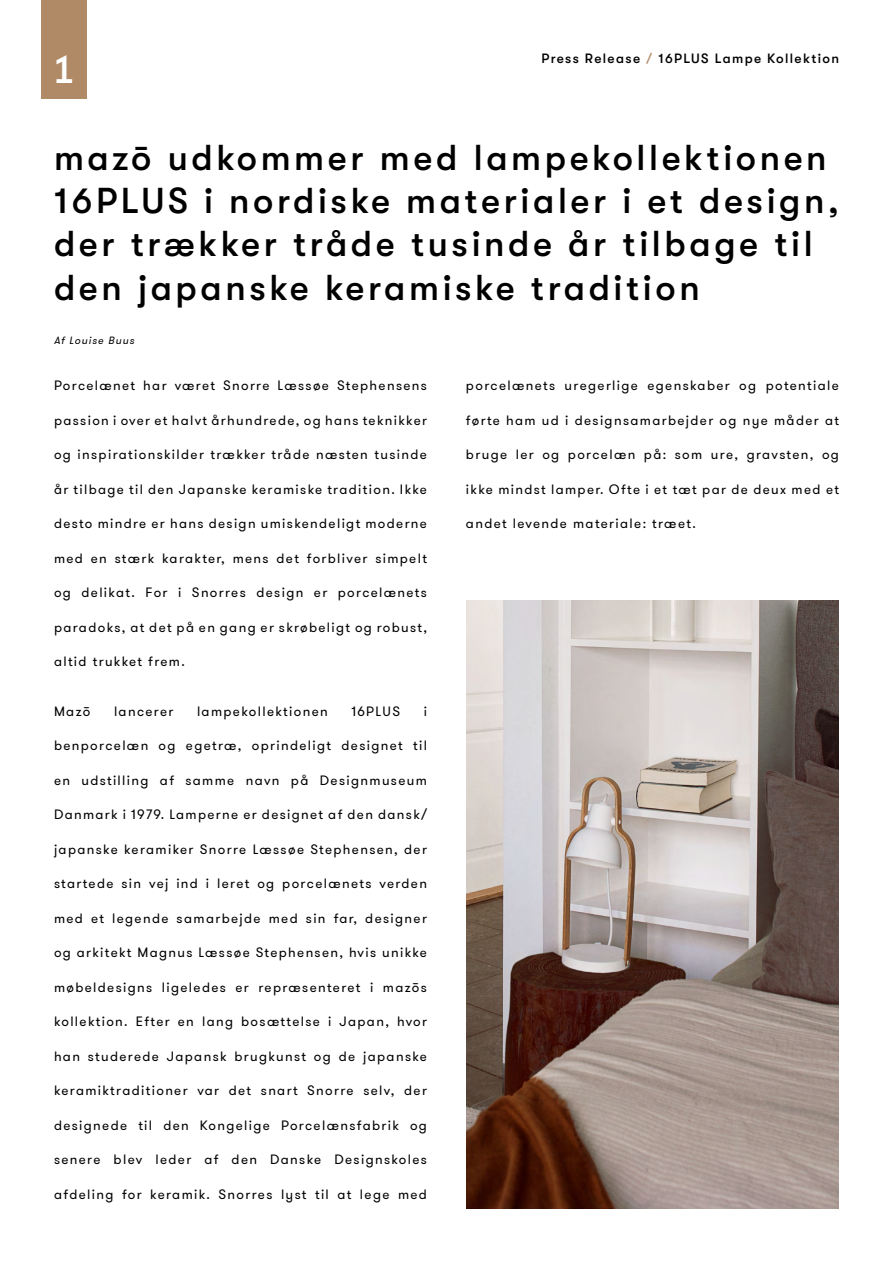
<style>
.page{position:relative;width:893px;height:1263px;background:#fff}
.page>*{position:absolute;margin:0;border:0;box-sizing:border-box;transform-origin:0 0}
.t1{font:500 36px/43.2px "GT Walsheim Pro";letter-spacing:.1em;color:#000}
.t2{font:500 36px "Futwora Pro Trial";color:#fff}
.t3{font:13.5px "GT Walsheim Pro";letter-spacing:.1em;color:#000}
.t4{font:500 13.5px "GT Walsheim Pro";letter-spacing:.1em;color:#000}
.t5{font:italic 10.5px "GT Walsheim Pro";color:#000}
.s1{color:#b08a66}
</style>
<div class="page">
<img style="left:466px;top:600px;width:373px;height:609px">
<div style="left:41px;top:0;width:46px;height:99px;background:#b08a66"></div>
<h1 class="t2" style="left:54px;top:51px;width:21px">1</h1>
<p class="t4" style="left:541px;top:51px;width:299px">Press Release <span class="s1">/</span> 16PLUS Lampe Kollektion</p>
<h1 class="t1" style="left:54px;top:136px;width:786px">mazō udkommer med lampekollektionen 16PLUS i nordiske materialer i et design, der trækker tråde tusinde år tilbage til den japanske keramiske tradition</h1>
<p class="t5" style="left:54px;top:333px;width:84px">Af Louise Buus</p>
<p class="t3" style="left:54px;top:377px;width:374px">Porcelænet har været Snorre Læssøe Stephensens</p>
<p class="t3" style="left:54px;top:411px;width:374px">passion i over et halvt århundrede, og hans teknikker</p>
<p class="t3" style="left:54px;top:446px;width:374px">og inspirationskilder trækker tråde næsten tusinde</p>
<p class="t3" style="left:54px;top:480px;width:374px">år tilbage til den Japanske keramiske tradition. Ikke</p>
<p class="t3" style="left:54px;top:515px;width:374px">desto mindre er hans design umiskendeligt moderne</p>
<p class="t3" style="left:54px;top:549px;width:374px">med en stærk karakter, mens det forbliver simpelt</p>
<p class="t3" style="left:54px;top:584px;width:374px">og delikat. For i Snorres design er porcelænets</p>
<p class="t3" style="left:54px;top:618px;width:374px">paradoks, at det på en gang er skrøbeligt og robust,</p>
<p class="t3" style="left:54px;top:653px;width:132px">altid trukket frem.</p>
<p class="t3" style="left:54px;top:702px;width:38px">Mazō</p>
<p class="t3" style="left:114px;top:702px;width:61px">lancerer</p>
<p class="t3" style="left:197px;top:702px;width:132px">lampekollektionen</p>
<p class="t3" style="left:351px;top:702px;width:50px">16PLUS</p>
<p class="t3" style="left:424px;top:702px;width:5px">i</p>
<p class="t3" style="left:54px;top:737px;width:374px">benporcelæn og egetræ, oprindeligt designet til</p>
<p class="t3" style="left:54px;top:771px;width:374px">en udstilling af samme navn på Designmuseum</p>
<p class="t3" style="left:54px;top:806px;width:375px">Danmark i 1979. Lamperne er designet af den dansk/</p>
<p class="t3" style="left:54px;top:840px;width:374px">japanske keramiker Snorre Læssøe Stephensen, der</p>
<p class="t3" style="left:54px;top:875px;width:374px">startede sin vej ind i leret og porcelænets verden</p>
<p class="t3" style="left:54px;top:909px;width:374px">med et legende samarbejde med sin far, designer</p>
<p class="t3" style="left:54px;top:944px;width:374px">og arkitekt Magnus Læssøe Stephensen, hvis unikke</p>
<p class="t3" style="left:54px;top:978px;width:374px">møbeldesigns ligeledes er repræsenteret i mazōs</p>
<p class="t3" style="left:54px;top:1013px;width:374px">kollektion. Efter en lang bosættelse i Japan, hvor</p>
<p class="t3" style="left:54px;top:1047px;width:374px">han studerede Japansk brugkunst og de japanske</p>
<p class="t3" style="left:54px;top:1082px;width:374px">keramiktraditioner var det snart Snorre selv, der</p>
<p class="t3" style="left:54px;top:1116px;width:374px">designede til den Kongelige Porcelænsfabrik og</p>
<p class="t3" style="left:54px;top:1151px;width:374px">senere blev leder af den Danske Designskoles</p>
<p class="t3" style="left:54px;top:1185px;width:374px">afdeling for keramik. Snorres lyst til at lege med</p>
<p class="t3" style="left:466px;top:377px;width:374px">porcelænets uregerlige egenskaber og potentiale</p>
<p class="t3" style="left:466px;top:411px;width:374px">førte ham ud i designsamarbejder og nye måder at</p>
<p class="t3" style="left:466px;top:446px;width:374px">bruge ler og porcelæn på: som ure, gravsten, og</p>
<p class="t3" style="left:466px;top:480px;width:374px">ikke mindst lamper. Ofte i et tæt par de deux med et</p>
<p class="t3" style="left:466px;top:515px;width:231px">andet levende materiale: træet.</p>
</div>
